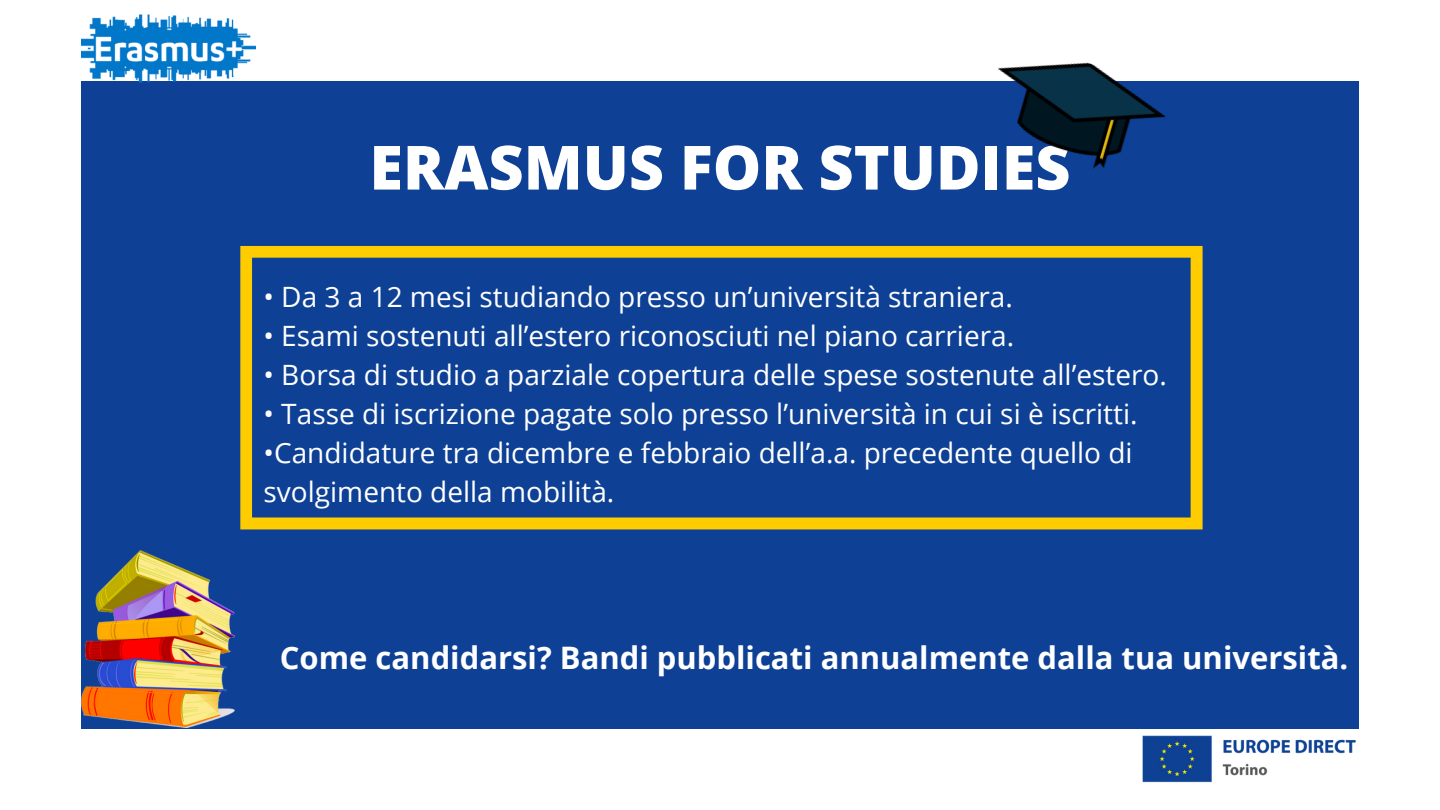
<style>
.page{position:relative;width:1440px;height:810px;background:#fff}
.page>*{position:absolute;margin:0;border:0;box-sizing:border-box;transform-origin:0 0}
.t1{font:800 61px "Open Sans";color:#fff}
.t2{font:700 31px "Open Sans";color:#fff}
.t3{font:28px/39px "Open Sans";color:#fff}
</style>
<div class="page">
<div style="left:81px;top:81px;width:1278px;height:648px;background:#0e4195"></div>
<img style="left:1142px;top:735px;width:214px;height:48px">
<img style="left:81px;top:550px;width:154px;height:177px">
<svg style="left:240px;top:246px;width:963px;height:283px"></svg>
<img style="left:998px;top:62px;width:168px;height:107px">
<img style="left:81px;top:14px;width:175px;height:69px">
<h1 class="t1" style="left:369px;top:124px;width:703px">ERASMUS FOR STUDIES</h1>
<p class="t3" style="left:264px;top:277px;width:751px">• Da 3 a 12 mesi studiando presso un’università straniera.</p>
<p class="t3" style="left:264px;top:316px;width:752px">• Esami sostenuti all’estero riconosciuti nel piano carriera.</p>
<p class="t3" style="left:264px;top:355px;width:905px">• Borsa di studio a parziale copertura delle spese sostenute all’estero.</p>
<p class="t3" style="left:264px;top:394px;width:876px">• Tasse di iscrizione pagate solo presso l’università in cui si è iscritti.</p>
<p class="t3" style="left:264px;top:433px;width:871px">•Candidature tra dicembre e febbraio dell’a.a. precedente quello di svolgimento della mobilità.</p>
<p class="t2" style="left:280px;top:636px;width:1070px">Come candidarsi? Bandi pubblicati annualmente dalla tua università.</p>
</div>
